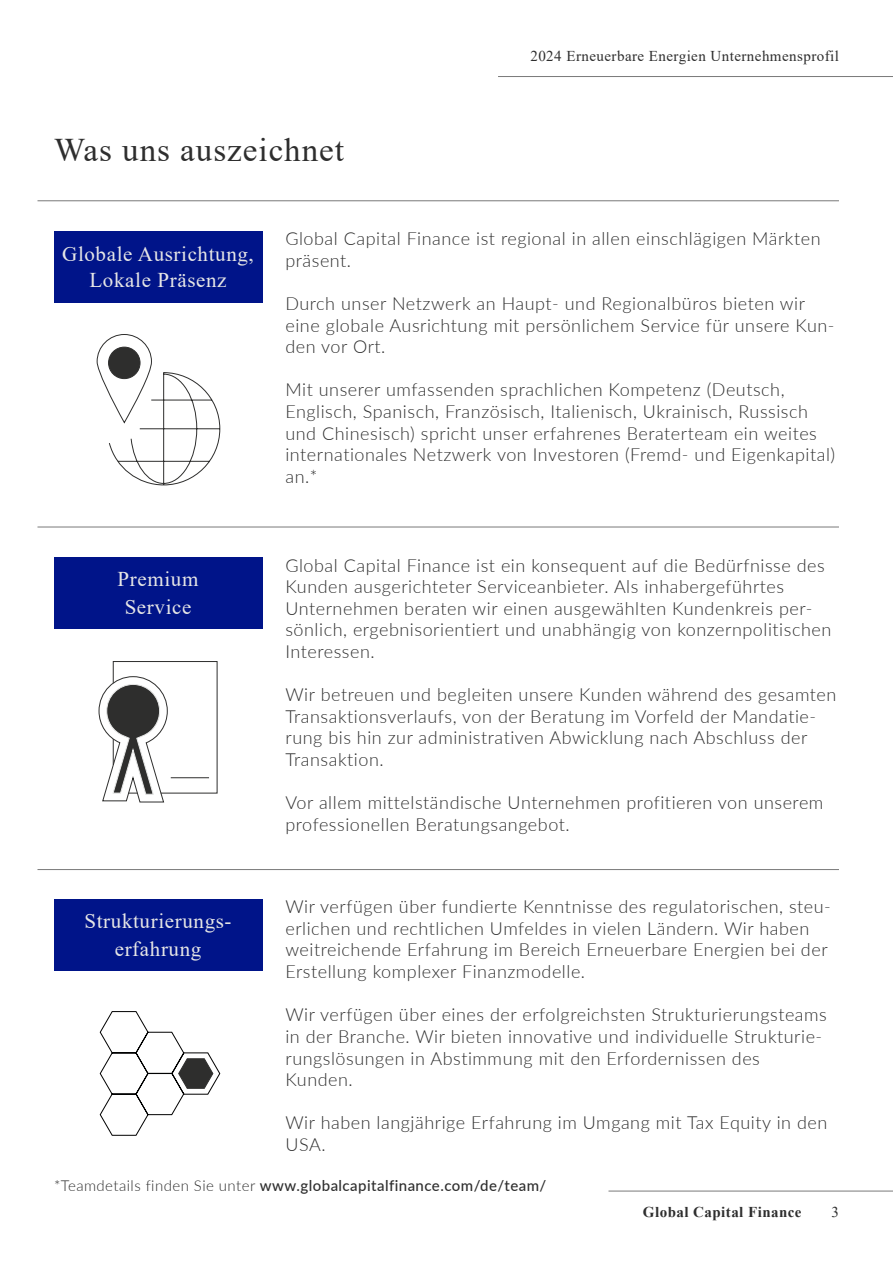
<style>
.page{position:relative;width:893px;height:1263px;background:#fff}
.page>*{position:absolute;margin:0;border:0;box-sizing:border-box;transform-origin:0 0}
.t1{font:33px "Times New Roman";letter-spacing:.03em;color:#2e2e2e}
.t2{font:21px/28.2px "Times New Roman";letter-spacing:.03em;color:#e6e6e6;text-align:center}
.t3{font:300 18px/21.6px "Lato";letter-spacing:.03em;color:#2e2e2e}
.t4{font:500 15px "Lato";letter-spacing:.03em;color:#2e2e2e}
.t5{font:15px "Times New Roman";letter-spacing:.03em;color:#2e2e2e}
.t6{font:700 15px "Times New Roman";letter-spacing:.03em;color:#2e2e2e}
.s1{font-weight:300}
</style>
<div class="page">
<div style="left:54px;top:231px;width:208px;height:72px;background:#001489"></div>
<div style="left:54px;top:557px;width:208px;height:72px;background:#001489"></div>
<div style="left:54px;top:899px;width:208px;height:71px;background:#001489"></div>
<div style="left:97px;top:334px;width:55px;height:89px;border:1px solid #2e2e2d;border-radius:27px"></div>
<div style="left:109px;top:347px;width:31px;height:32px;background:#2e2e2d;border-radius:50%"></div>
<div style="left:108px;top:347px;width:32px;height:32px;border:1px solid #2e2e2d;border-radius:50%"></div>
<svg style="left:108px;top:372px;width:113px;height:114px"></svg>
<svg style="left:99px;top:1011px;width:122px;height:125px"></svg>
<svg style="left:98px;top:661px;width:120px;height:142px"></svg>
<hr style="left:38px;top:527px;width:801px;height:1px;background:#797979">
<hr style="left:38px;top:869px;width:801px;height:1px;background:#797979">
<hr style="left:37px;top:200px;width:802px;height:1px;background:#797979">
<hr style="left:608px;top:1191px;width:285px;height:1px;background:#797979">
<hr style="left:498px;top:76px;width:395px;height:1px;background:#797979">
<h1 class="t1" style="left:54px;top:126px;width:292px">Was uns auszeichnet</h1>
<p class="t5" style="left:530px;top:45px;width:310px">2024 Erneuerbare Energien Unternehmensprofil</p>
<p class="t2" style="left:62px;top:241px;width:193px;line-height:25.2px">Globale Ausrichtung,<br>Lokale Präsenz</p>
<p class="t2" style="left:118px;top:564px;width:82px">Premium<br>Service</p>
<p class="t2" style="left:84px;top:906px;width:149px">Strukturierungs&shy;erfahrung</p>
<p class="t3" style="left:285px;top:227px;width:537px">Global Capital Finance ist regional in allen einschlägigen Märkten präsent.</p>
<p class="t3" style="left:285px;top:292px;width:551px">Durch unser Netzwerk an Haupt- und Regionalbüros bieten wir eine globale Ausrichtung mit persönlichem Service für unsere Kun&shy;den vor Ort.</p>
<p class="t3" style="left:285px;top:378px;width:551px">Mit unserer umfassenden sprachlichen Kompetenz (Deutsch, Englisch, Spanisch, Französisch, Italienisch, Ukrainisch, Russisch und Chinesisch) spricht unser erfahrenes Beraterteam ein weites internationales Netzwerk von Investoren (Fremd- und Eigenkapital) an.*</p>
<p class="t3" style="left:285px;top:554px;width:547px">Global Capital Finance ist ein konsequent auf die Bedürfnisse des Kunden ausgerichteter Serviceanbieter. Als inhabergeführtes Unternehmen beraten wir einen ausgewählten Kundenkreis per&shy;sönlich, ergebnisorientiert und unabhängig von konzernpolitischen Interessen.</p>
<p class="t3" style="left:285px;top:683px;width:552px">Wir betreuen und begleiten unsere Kunden während des gesamten Transaktionsverlaufs, von der Beratung im Vorfeld der Mandatie&shy;rung bis hin zur administrativen Abwicklung nach Abschluss der Transaktion.</p>
<p class="t3" style="left:285px;top:791px;width:539px">Vor allem mittelständische Unternehmen profitieren von unserem professionellen Beratungsangebot.</p>
<p class="t3" style="left:285px;top:895px;width:547px">Wir verfügen über fundierte Kenntnisse des regulatorischen, steu&shy;erlichen und rechtlichen Umfeldes in vielen Ländern. Wir haben weitreichende Erfahrung im Bereich Erneuerbare Energien bei der Erstellung komplexer Finanzmodelle.</p>
<p class="t3" style="left:285px;top:1003px;width:543px">Wir verfügen über eines der erfolgreichsten Strukturierungsteams in der Branche. Wir bieten innovative und individuelle Strukturie&shy;rungslösungen in Abstimmung mit den Erfordernissen des Kunden.</p>
<p class="t3" style="left:285px;top:1111px;width:543px">Wir haben langjährige Erfahrung im Umgang mit Tax Equity in den<br>USA.</p>
<p class="t4" style="left:54px;top:1174px;width:494px"><span class="s1">*Teamdetails finden Sie unter</span> www.globalcapitalfinance.com/de/team/</p>
<p class="t6" style="left:643px;top:1201px;width:160px">Global Capital Finance</p>
<p class="t5" style="left:831px;top:1201px;width:9px">3</p>
</div>
